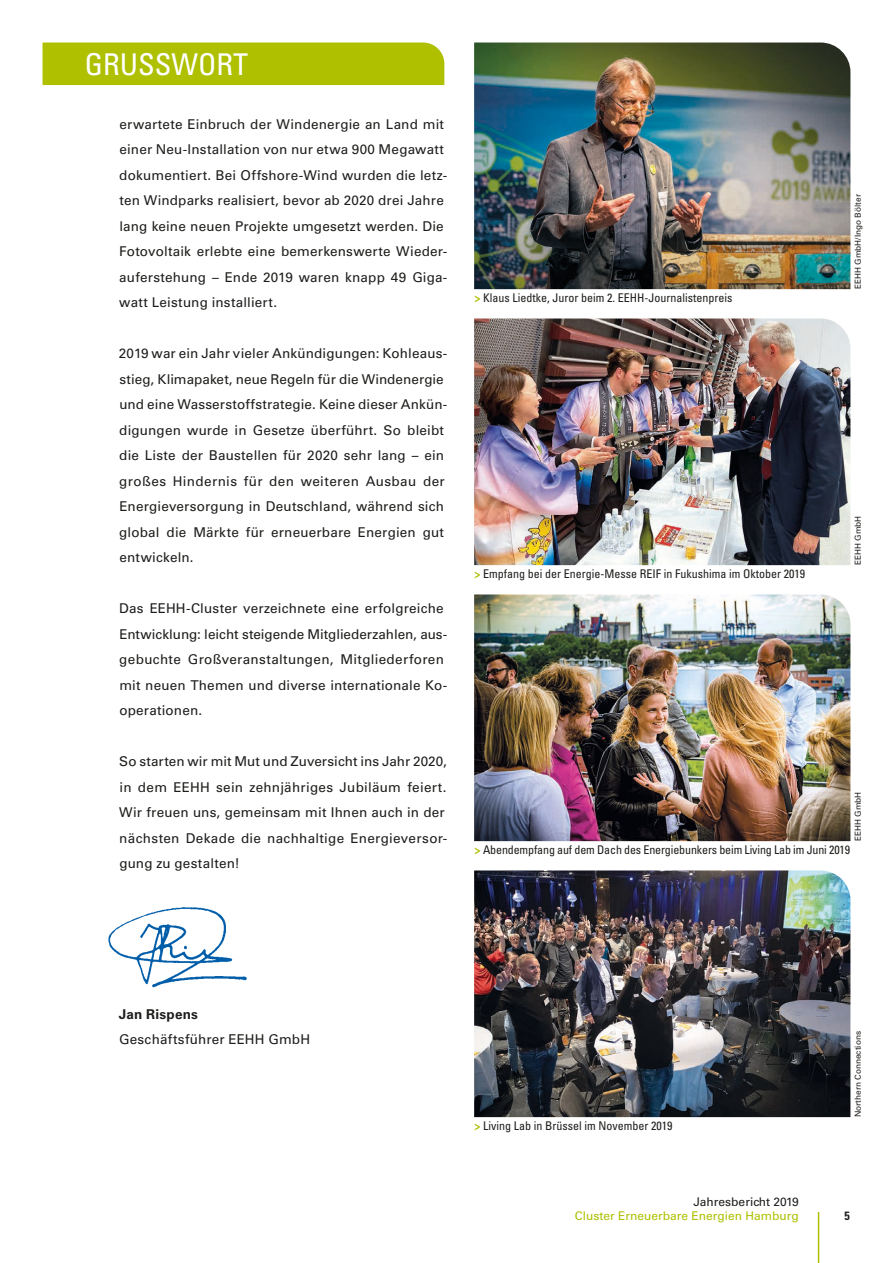
<style>
.page{position:relative;width:893px;height:1263px;background:#fff}
.page>*{position:absolute;margin:0;border:0;box-sizing:border-box;transform-origin:0 0}
.t1{font:condensed 30px "Univers LT Std";color:#fff}
.t2{font:13.5px/25.5px "Univers LT Std";letter-spacing:.01em;color:#1d1d1b}
.t3{font:700 13.5px "Univers LT Std";letter-spacing:.02em;color:#1d1d1b}
.t4{font:condensed 12px "Univers LT Std";color:#1d1d1b}
.t5{font:12px "Univers LT Std";color:#aec000}
.t6{font:12px "Univers LT Std";color:#1d1d1b}
.t7{font:700 condensed 12px "Univers LT Std";color:#1d1d1b}
.t8{font:8.25px "Univers LT Std";color:#1d1d1b}
.s1{font-weight:700;color:#aec000}
</style>
<div class="page">
<hr style="left:818px;top:1212px;width:1px;height:51px;background:#aec000">
<div style="left:43px;top:43px;width:401px;height:42px;background:#aec000"></div>
<img style="left:108px;top:907px;width:139px;height:81px">
<img style="left:474px;top:43px;width:376px;height:246px">
<img style="left:474px;top:318px;width:376px;height:247px">
<img style="left:474px;top:594px;width:376px;height:247px">
<img style="left:474px;top:870px;width:376px;height:247px">
<h1 class="t1" style="left:85px;top:45px;width:165px">GRUSSWORT</h1>
<p class="t2" style="left:119px;top:111px;width:330px">erwartete Einbruch der Windenergie an Land mit einer Neu-Installation von nur etwa 900 Megawatt dokumentiert. Bei Offshore-Wind wurden die letz&shy;ten Windparks realisiert, bevor ab 2020 drei Jahre lang keine neuen Projekte umgesetzt werden. Die Fotovoltaik erlebte eine bemerkenswerte Wieder&shy;auferstehung – Ende 2019 waren knapp 49 Giga&shy;watt Leistung installiert.</p>
<p class="t2" style="left:119px;top:341px;width:330px">2019 war ein Jahr vieler Ankündigungen: Kohleaus&shy;stieg, Klimapaket, neue Regeln für die Windenergie und eine Wasserstoffstrategie. Keine dieser Ankün&shy;digungen wurde in Gesetze überführt. So bleibt die Liste der Baustellen für 2020 sehr lang – ein großes Hindernis für den weiteren Ausbau der Energieversorgung in Deutschland, während sich global die Märkte für erneuerbare Energien gut entwickeln.</p>
<p class="t2" style="left:119px;top:596px;width:330px">Das EEHH-Cluster verzeichnete eine erfolgreiche Entwicklung: leicht steigende Mitgliederzahlen, aus&shy;gebuchte Großveranstaltungen, Mitgliederforen mit neuen Themen und diverse internationale Ko&shy;operationen.</p>
<p class="t2" style="left:119px;top:749px;width:330px">So starten wir mit Mut und Zuversicht ins Jahr 2020, in dem EEHH sein zehnjähriges Jubiläum feiert.<br>Wir freuen uns, gemeinsam mit Ihnen auch in der nächsten Dekade die nachhaltige Energieversor&shy;gung zu gestalten!</p>
<p class="t4" style="left:475px;top:290px;width:259px"><span class="s1">&gt;</span> Klaus Liedtke, Juror beim 2. EEHH-Journalistenpreis</p>
<p class="t8" style="left:853px;top:289px;width:96px;rotate:-90deg">EEHH GmbH/Ingo Bölter</p>
<p class="t4" style="left:475px;top:566px;width:332px"><span class="s1">&gt;</span> Empfang bei der Energie-Messe REIF in Fukushima im Oktober 2019</p>
<p class="t8" style="left:853px;top:565px;width:51px;rotate:-90deg">EEHH GmbH</p>
<p class="t8" style="left:853px;top:841px;width:51px;rotate:-90deg">EEHH GmbH</p>
<p class="t4" style="left:475px;top:842px;width:377px"><span class="s1">&gt;</span> Abendempfang auf dem Dach des Energiebunkers beim Living Lab im Juni 2019</p>
<p class="t3" style="left:119px;top:1006px;width:81px">Jan Rispens</p>
<p class="t2" style="left:119px;top:1027px;width:192px">Geschäftsführer EEHH GmbH</p>
<p class="t4" style="left:475px;top:1118px;width:199px"><span class="s1">&gt;</span> Living Lab in Brüssel im November 2019</p>
<p class="t8" style="left:853px;top:1117px;width:87px;rotate:-90deg">Northern Connections</p>
<p class="t6" style="left:693px;top:1195px;width:107px">Jahresbericht 2019</p>
<p class="t5" style="left:575px;top:1209px;width:226px">Cluster Erneuerbare Energien Hamburg</p>
<p class="t7" style="left:844px;top:1209px;width:7px">5</p>
</div>
